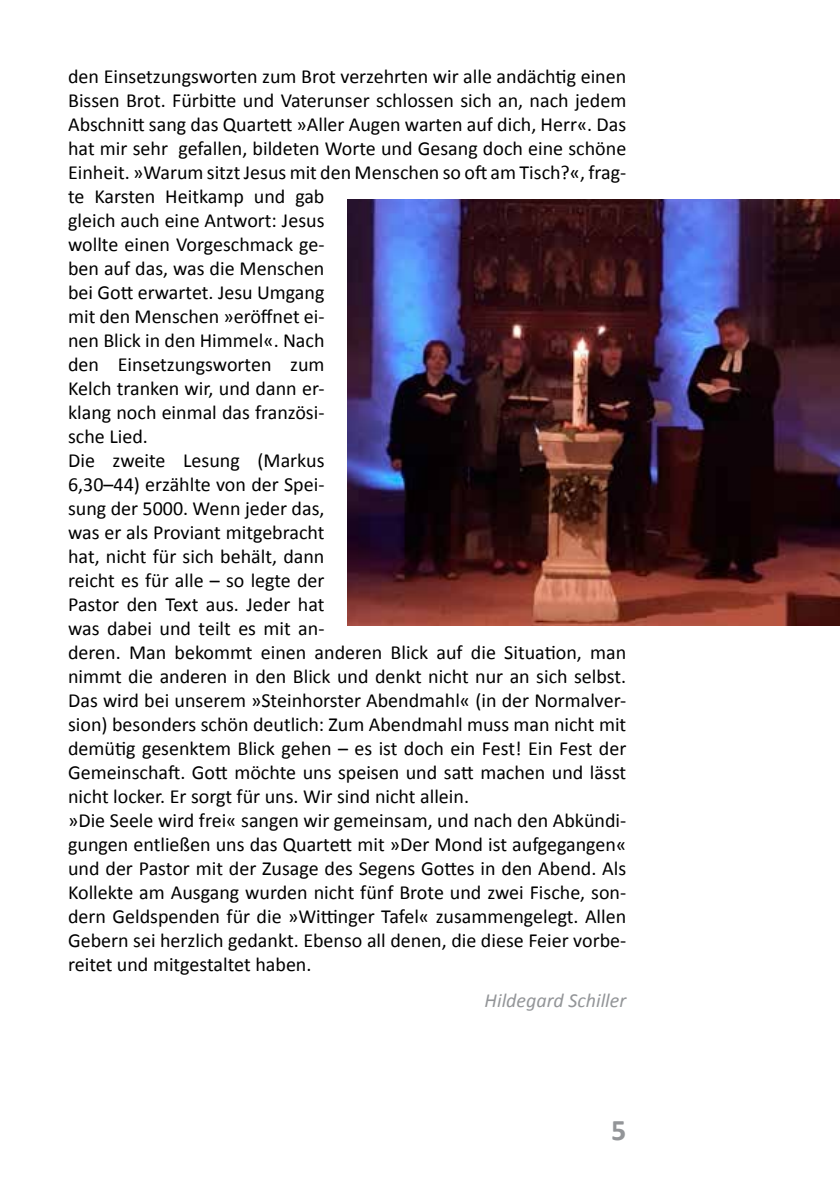
<style>
.page{position:relative;width:840px;height:1191px;background:#fff}
.page>*{position:absolute;margin:0;border:0;box-sizing:border-box;transform-origin:0 0}
.t1{font:700 30px "Calibri";color:#939598}
.t2{font:20px/24px "Calibri";color:#000}
.t3{font:italic 20px "Calibri";color:#939598}
</style>
<div class="page">
<img style="left:347px;top:199px;width:492px;height:426px">
<p class="t2" style="left:68px;top:64px;width:559px">den Einsetzungsworten zum Brot verzehrten wir alle andächtig einen Bissen Brot. Fürbitte und Vaterunser schlossen sich an, nach jedem Abschnitt sang das Quartett »Aller Augen warten auf dich, Herr«. Das hat mir sehr gefallen, bildeten Worte und Gesang doch eine schöne Einheit. »Warum sitzt Jesus mit den Menschen so oft am Tisch?«, frag&shy;te Karsten Heitkamp und gab<br>gleich auch eine Antwort: Jesus<br>wollte einen Vorgeschmack ge-<br>ben auf das, was die Menschen<br>bei Gott erwartet. Jesu Umgang<br>mit den Menschen »eröffnet ei-<br>nen Blick in den Himmel«. Nach<br>den Einsetzungsworten zum<br>Kelch tranken wir, und dann er-<br>klang noch einmal das französi-<br>sche Lied.<br>Die zweite Lesung (Markus<br>6,30–44) erzählte von der Spei-<br>sung der 5000. Wenn jeder das,<br>was er als Proviant mitgebracht<br>hat, nicht für sich behält, dann<br>reicht es für alle – so legte der<br>Pastor den Text aus. Jeder hat<br>was dabei und teilt es mit an-<br>deren. Man bekommt einen anderen Blick auf die Situation, man nimmt die anderen in den Blick und denkt nicht nur an sich selbst.<br>Das wird bei unserem »Steinhorster Abendmahl« (in der Normalver&shy;sion) besonders schön deutlich: Zum Abendmahl muss man nicht mit demütig gesenktem Blick gehen – es ist doch ein Fest! Ein Fest der Gemeinschaft. Gott möchte uns speisen und satt machen und lässt nicht locker. Er sorgt für uns. Wir sind nicht allein.<br>»Die Seele wird frei« sangen wir gemeinsam, und nach den Abkündi&shy;gungen entließen uns das Quartett mit »Der Mond ist aufgegangen« und der Pastor mit der Zusage des Segens Gottes in den Abend. Als Kollekte am Ausgang wurden nicht fünf Brote und zwei Fische, son&shy;dern Geldspenden für die »Wittinger Tafel« zusammengelegt. Allen Gebern sei herzlich gedankt. Ebenso all denen, die diese Feier vorbe&shy;reitet und mitgestaltet haben.</p>
<p class="t3" style="left:484px;top:986px;width:143px">Hildegard Schiller</p>
<h1 class="t1" style="left:610px;top:1110px;width:17px">5</h1>
</div>
